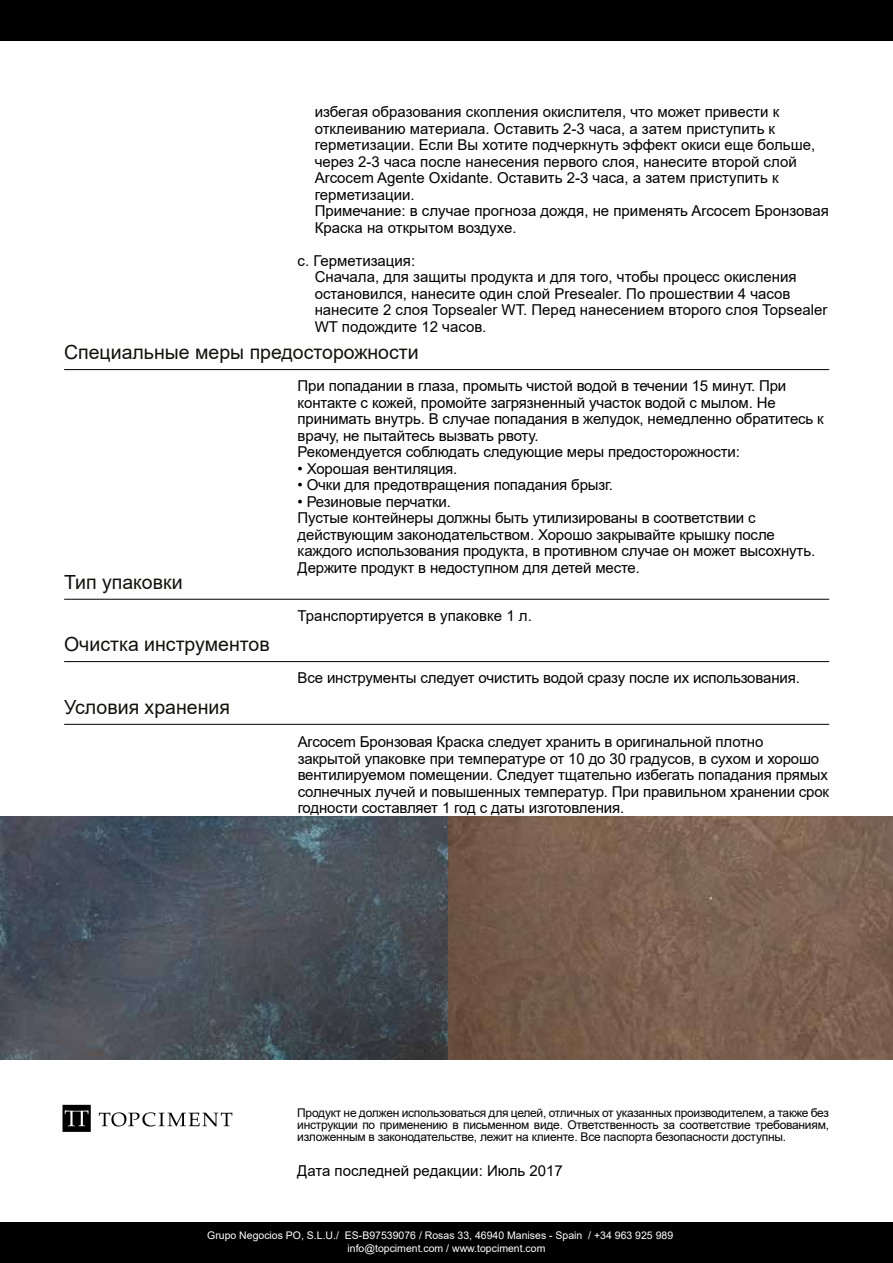
<style>
.page{position:relative;width:893px;height:1263px;background:#fff}
.page>*{position:absolute;margin:0;border:0;box-sizing:border-box;transform-origin:0 0}
.t1{font:19.5px "Arial";color:#12110c}
.t2{font:15px/16.5px "Arial";letter-spacing:-.01em;color:#000}
.t3{font:12px/12px "Arial";letter-spacing:-.02em;color:#000;text-align:justify}
.t4{font:10.5px "Arial";color:#fff}
</style>
<div class="page">
<div style="left:0;top:0;width:893px;height:41px;background:#000"></div>
<div style="left:0;top:1222px;width:893px;height:41px;background:#000"></div>
<img style="left:1px;top:817px;width:892px;height:243px">
<svg style="left:99px;top:1112px;width:133px;height:14px"></svg>
<svg style="left:63px;top:1105px;width:28px;height:27px"></svg>
<hr style="left:64px;top:724px;width:765px;height:1px;background:#000">
<hr style="left:64px;top:369px;width:765px;height:1px;background:#000">
<hr style="left:64px;top:599px;width:765px;height:1px;background:#000">
<hr style="left:64px;top:661px;width:765px;height:1px;background:#000">
<p class="t2" style="left:315px;top:104px;width:516px">избегая образования скопления окислителя, что может привести к отклеиванию материала. Оставить 2-3 часа, а затем приступить к герметизации. Если Вы хотите подчеркнуть эффект окиси еще больше, через 2-3 часа после нанесения первого слоя, нанесите второй слой Arcocem Agente Oxidante. Оставить 2-3 часа, а затем приступить к герметизации.<br>Примечание: в случае прогноза дождя, не применять Arcocem Бронзовая Краска на открытом воздухе.</p>
<p class="t2" style="left:315px;top:252px;width:514px;text-indent:-17px">c. Герметизация:<br>Сначала, для защиты продукта и для того, чтобы процесс окисления остановился, нанесите один слой Presealer. По прошествии 4 часов нанесите 2 слоя Topsealer WT. Перед нанесением второго слоя Topsealer WT подождите 12 часов.</p>
<h1 class="t1" style="left:64px;top:339px;width:356px">Специальные меры предосторожности</h1>
<h1 class="t1" style="left:64px;top:568px;width:120px">Тип упаковки</h1>
<h1 class="t1" style="left:64px;top:631px;width:207px">Очистка инструментов</h1>
<h1 class="t1" style="left:64px;top:694px;width:167px">Условия хранения</h1>
<p class="t2" style="left:298px;top:378px;width:528px">При попадании в глаза, промыть чистой водой в течении 15 минут. При контакте с кожей, промойте загрязненный участок водой с мылом. Не принимать внутрь. В случае попадания в желудок, немедленно обратитесь к врачу, не пытайтесь вызвать рвоту.<br>Рекомендуется соблюдать следующие меры предосторожности:</p>
<p class="t2" style="left:298px;top:460px;width:161px">• Хорошая вентиляция.</p>
<p class="t2" style="left:298px;top:477px;width:317px">• Очки для предотвращения попадания брызг.</p>
<p class="t2" style="left:298px;top:493px;width:519px">• Резиновые перчатки.<br>Пустые контейнеры должны быть утилизированы в соответствии с действующим законодательством. Хорошо закрывайте крышку после каждого использования продукта, в противном случае он может высохнуть.<br>Держите продукт в недоступном для детей месте.</p>
<p class="t2" style="left:298px;top:607px;width:236px">Транспортируется в упаковке 1 л.</p>
<p class="t2" style="left:298px;top:670px;width:504px">Все инструменты следует очистить водой сразу после их использования.</p>
<p class="t2" style="left:298px;top:733px;width:533px">Arcocem Бронзовая Краска следует хранить в оригинальной плотно закрытой упаковке при температуре от 10 до 30 градусов, в сухом и хорошо вентилируемом помещении. Следует тщательно избегать попадания прямых солнечных лучей и повышенных температур. При правильном хранении срок годности составляет 1 год с даты изготовления.</p>
<p class="t3" style="left:297px;top:1106px;width:533px">Продукт не должен использоваться для целей, отличных от указанных производителем, а также без инструкции по применению в письменном виде. Ответственность за соответствие требованиям, изложенным в законодательстве, лежит на клиенте. Все паспорта безопасности доступны.</p>
<p class="t2" style="left:297px;top:1162px;width:267px">Дата последней редакции: Июль 2017</p>
<p class="t4" style="left:207px;top:1227px;width:468px">Grupo Negocios PO, S.L.U./ ES-B97539076 / Rosas 33, 46940 Manises - Spain / +34 963 925 989</p>
<p class="t4" style="left:347px;top:1240px;width:199px">info@topciment.com / www.topciment.com</p>
</div>
